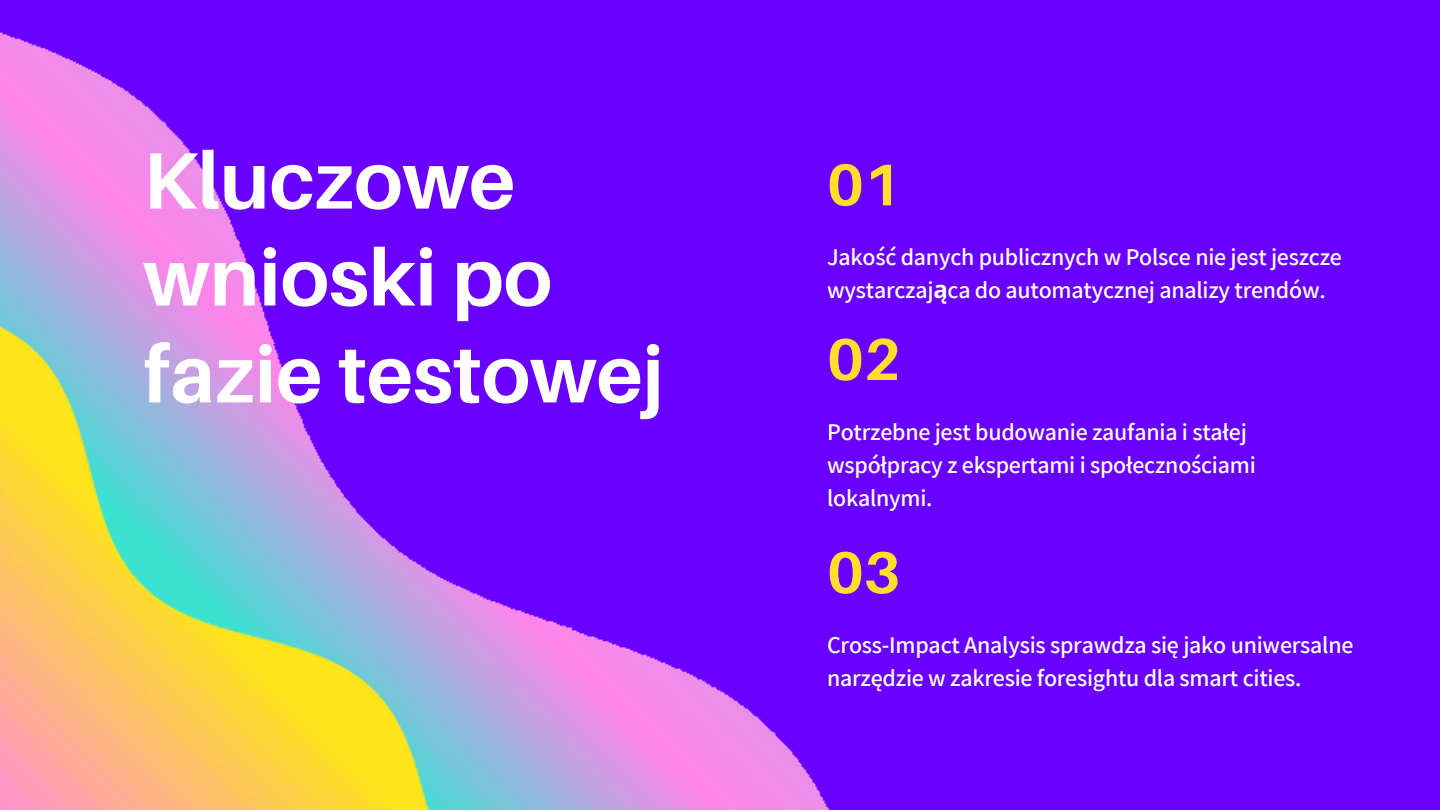
<style>
.page{position:relative;width:1440px;height:810px;background:#6900ff}
.page>*{position:absolute;margin:0;border:0;box-sizing:border-box;transform-origin:0 0}
.t1{font:700 80px/96.9px "Aileron";color:#fff}
.t2{font:700 58.8px "Aileron";color:#ffdf2b}
.t3{font:600 24px/33.3px "Assistant";letter-spacing:-.01em;color:#fff}
.s1{font-family:"Noto Sans";font-weight:700}
</style>
<div class="page">
<img style="left:0;top:32px;width:830px;height:778px">
<p class="t1" style="left:143px;top:131px;width:522px">Kluczowe wnioski po fazie testowej</p>
<p class="t2" style="left:827px;top:148px;width:75px">01</p>
<p class="t3" style="left:827px;top:240px;width:516px">Jakość danych publicznych w Polsce nie jest jeszcze wystarczaj<span class="s1">ą</span>ca do automatycznej analizy trendów.</p>
<p class="t2" style="left:827px;top:323px;width:75px">02</p>
<p class="t3" style="left:827px;top:414px;width:430px">Potrzebne jest budowanie zaufania i stałej współpracy z ekspertami i społecznościami lokalnymi.</p>
<p class="t2" style="left:827px;top:536px;width:75px">03</p>
<p class="t3" style="left:827px;top:627px;width:528px">Cross-Impact Analysis sprawdza się jako uniwersalne narzędzie w zakresie foresightu dla smart cities.</p>
</div>
